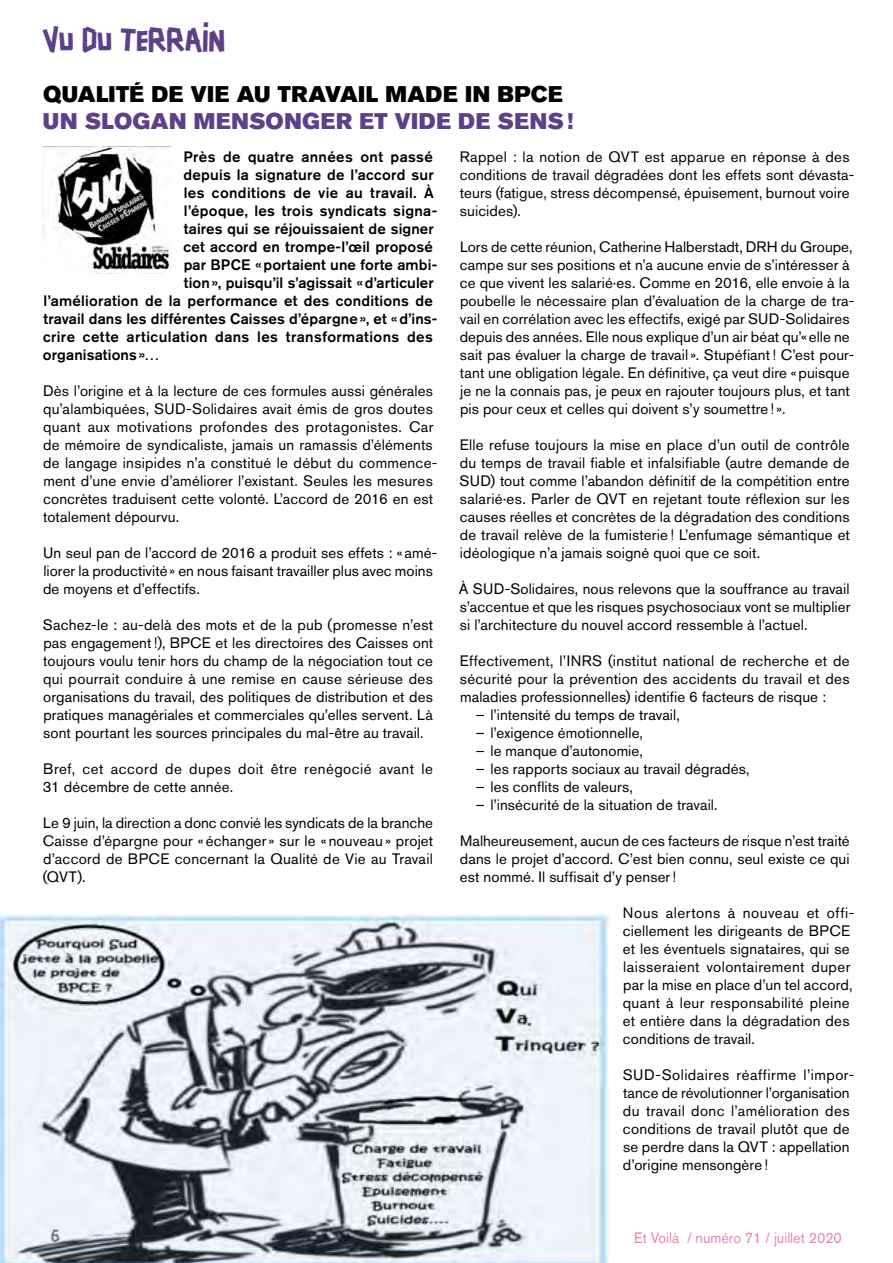
<style>
.page{position:relative;width:893px;height:1263px;background:#fff}
.page>*{position:absolute;margin:0;border:0;box-sizing:border-box;transform-origin:0 0}
.t1{font:30px "Scotchlidaires";color:#5e408a}
.t2{font:22.5px "Akzidenz Grotesk Std Super";letter-spacing:.02em;color:#000}
.t3{font:22.5px "Akzidenz Grotesk Std Super";letter-spacing:.02em;color:#5e408a}
.t4{font:15px/18px "Akzidenz Grotesk Std";letter-spacing:.01em;color:#000}
.t5{font:500 15px "Akzidenz Grotesk Std";letter-spacing:.015em;color:#000}
.t6{font:15px/18px "Akzidenz Grotesk Std";letter-spacing:.03em;color:#000}
.t7{font:15px "Akzidenz Grotesk Std";color:#e883b6;scale:.95 1}
.t8{font:15px "Scotchlidaires";color:#878787}
</style>
<div class="page">
<img style="left:43px;top:146px;width:127px;height:128px">
<img style="left:0;top:913px;width:610px;height:350px">
<h1 class="t1" style="left:43px;top:19px;width:184px">VU DU TERRAIN</h1>
<h2 class="t2" style="left:43px;top:81px;width:521px">QUALITÉ DE VIE AU TRAVAIL MADE IN BPCE</h2>
<h2 class="t3" style="left:43px;top:108px;width:532px">UN SLOGAN MENSONGER ET VIDE DE SENS!</h2>
<p class="t5" style="left:183px;top:148px;width:251px">Près de quatre années ont passé</p>
<p class="t5" style="left:183px;top:166px;width:252px">depuis la signature de l’accord sur</p>
<p class="t5" style="left:184px;top:184px;width:251px">les conditions de vie au travail. À</p>
<p class="t5" style="left:184px;top:202px;width:255px">l’époque, les trois syndicats signa-</p>
<p class="t5" style="left:184px;top:220px;width:252px">taires qui se réjouissaient de signer</p>
<p class="t5" style="left:183px;top:238px;width:251px">cet accord en trompe-l’œil proposé</p>
<p class="t5" style="left:184px;top:256px;width:255px">par BPCE «portaient une forte ambi-</p>
<p class="t5" style="left:184px;top:274px;width:252px">tion», puisqu’il s’agissait «d’articuler</p>
<p class="t5" style="left:44px;top:292px;width:391px">l’amélioration de la performance et des conditions de</p>
<p class="t5" style="left:43px;top:310px;width:395px">travail dans les différentes Caisses d’épargne», et «d’ins-</p>
<p class="t5" style="left:43px;top:328px;width:391px">crire cette articulation dans les transformations des</p>
<p class="t5" style="left:43px;top:346px;width:118px">organisations»…</p>
<p class="t4" style="left:43px;top:382px;width:396px">Dès l’origine et à la lecture de ces formules aussi générales qu’alambiquées, SUD-Solidaires avait émis de gros doutes quant aux motivations profondes des protagonistes. Car de mémoire de syndicaliste, jamais un ramassis d’éléments de langage insipides n’a constitué le début du commence&shy;ment d’une envie d’améliorer l’existant. Seules les mesures concrètes traduisent cette volonté. L’accord de 2016 en est totalement dépourvu.</p>
<p class="t4" style="left:43px;top:544px;width:396px">Un seul pan de l’accord de 2016 a produit ses effets : « amé&shy;liorer la productivité» en nous faisant travailler plus avec moins de moyens et d’effectifs.</p>
<p class="t4" style="left:43px;top:616px;width:392px;text-align:justify">Sachez-le : au-delà des mots et de la pub (promesse n’est pas engagement!), BPCE et les directoires des Caisses ont toujours voulu tenir hors du champ de la négociation tout ce qui pourrait conduire à une remise en cause sérieuse des organisations du travail, des politiques de distribution et des pratiques managériales et commerciales qu’elles servent. Là sont pourtant les sources principales du mal-être au travail.</p>
<p class="t6" style="left:43px;top:760px;width:392px">Bref, cet accord de dupes doit être renégocié avant le<br>31 décembre de cette année.</p>
<p class="t4" style="left:43px;top:814px;width:392px;text-align:justify">Le 9 juin, la direction a donc convié les syndicats de la branche Caisse d’épargne pour « échanger» sur le « nouveau » projet d’accord de BPCE concernant la Qualité de Vie au Travail (QVT).</p>
<p class="t4" style="left:460px;top:148px;width:396px">Rappel : la notion de QVT est apparue en réponse à des conditions de travail dégradées dont les effets sont dévasta&shy;teurs (fatigue, stress décompensé, épuisement, burnout voire suicides).</p>
<p class="t4" style="left:460px;top:238px;width:396px">Lors de cette réunion, Catherine Halberstadt, DRH du Groupe, campe sur ses positions et n’a aucune envie de s’intéresser à ce que vivent les salarié·es. Comme en 2016, elle envoie à la poubelle le nécessaire plan d’évaluation de la charge de tra&shy;vail en corrélation avec les effectifs, exigé par SUD-Solidaires depuis des années. Elle nous explique d’un air béat qu’«elle ne sait pas évaluer la charge de travail». Stupéfiant! C’est pour&shy;tant une obligation légale. En définitive, ça veut dire «puisque je ne la connais pas, je peux en rajouter toujours plus, et tant pis pour ceux et celles qui doivent s’y soumettre!».</p>
<p class="t4" style="left:460px;top:436px;width:392px;text-align:justify">Elle refuse toujours la mise en place d’un outil de contrôle du temps de travail fiable et infalsifiable (autre demande de SUD) tout comme l’abandon définitif de la compétition entre salarié·es. Parler de QVT en rejetant toute réflexion sur les causes réelles et concrètes de la dégradation des conditions de travail relève de la fumisterie ! L’enfumage sémantique et idéologique n’a jamais soigné quoi que ce soit.</p>
<p class="t4" style="left:459px;top:580px;width:393px;text-align:justify">À SUD-Solidaires, nous relevons que la souffrance au travail s’accentue et que les risques psychosociaux vont se multiplier si l’architecture du nouvel accord ressemble à l’actuel.</p>
<p class="t4" style="left:460px;top:652px;width:391px;text-align:justify">Effectivement, l’INRS (institut national de recherche et de sécurité pour la prévention des accidents du travail et des maladies professionnelles) identifie 6 facteurs de risque :</p>
<p class="t4" style="left:476px;top:706px;width:205px">– l’intensité du temps de travail,</p>
<p class="t4" style="left:476px;top:724px;width:169px">– l’exigence émotionnelle,</p>
<p class="t4" style="left:476px;top:742px;width:169px">– le manque d’autonomie,</p>
<p class="t4" style="left:476px;top:760px;width:275px">– les rapports sociaux au travail dégradés,</p>
<p class="t4" style="left:476px;top:778px;width:158px">– les conflits de valeurs,</p>
<p class="t4" style="left:476px;top:796px;width:243px">– l’insécurité de la situation de travail.</p>
<p class="t4" style="left:460px;top:832px;width:391px;text-align:justify">Malheureusement, aucun de ces facteurs de risque n’est traité dans le projet d’accord. C’est bien connu, seul existe ce qui est nommé. Il suffisait d’y penser!</p>
<p class="t4" style="left:623px;top:904px;width:233px">Nous alertons à nouveau et offi&shy;ciellement les dirigeants de BPCE et les éventuels signataires, qui se laisseraient volontairement duper par la mise en place d’un tel accord, quant à leur responsabilité pleine et entière dans la dégradation des conditions de travail.</p>
<p class="t4" style="left:623px;top:1066px;width:233px">SUD-Solidaires réaffirme l’impor&shy;tance de révolutionner l’organisation du travail donc l’amélioration des conditions de travail plutôt que de se perdre dans la QVT : appellation d’origine mensongère!</p>
<p class="t8" style="left:51px;top:1226px;width:11px">6</p>
<p class="t7" style="left:634px;top:1228px;width:220px">Et Voilà / numéro 71 / juillet 2020</p>
</div>
